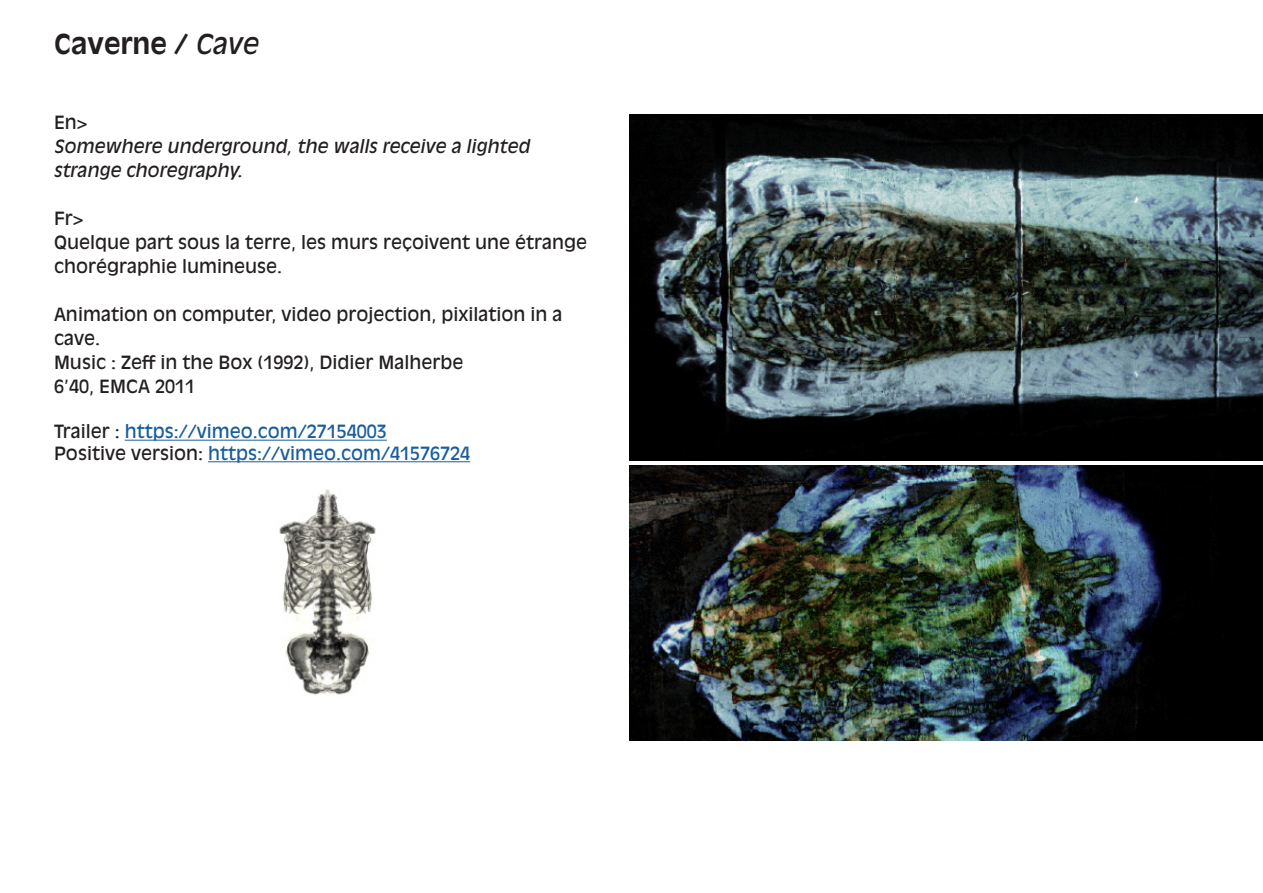
<style>
.page{position:relative;width:1263px;height:893px;background:#fff}
.page>*{position:absolute;margin:0;border:0;box-sizing:border-box;transform-origin:0 0}
.t1{font:700 27px "Antique Olive Std";color:#231f20}
.t2{font:18px/24px "Antique Olive Std";color:#231f20}
.t3{font:18px "Antique Olive Std";color:#175d9e}
.t4{font:italic 18px/24px "Antique Olive Std";color:#231f20}
.s1{font-weight:400;font-style:italic}
.s2{color:#231f20}
</style>
<div class="page">
<hr style="left:125px;top:440px;width:262px;height:1px;background:#175d9e">
<hr style="left:208px;top:461px;width:262px;height:1px;background:#175d9e">
<img style="left:629px;top:115px;width:634px;height:345px">
<img style="left:629px;top:466px;width:634px;height:274px">
<img style="left:279px;top:489px;width:97px;height:206px">
<p class="t1" style="left:55px;top:27px;width:206px">CAVERNE / <span class="s1">Cave</span></p>
<p class="t2" style="left:54px;top:110px;width:35px">En&gt;</p>
<p class="t4" style="left:54px;top:134px;width:478px">Somewhere underground, the walls receive a lighted strange choregraphy.</p>
<p class="t2" style="left:54px;top:206px;width:31px">Fr&gt;</p>
<p class="t2" style="left:54px;top:230px;width:535px">Quelque part sous la terre, les murs reçoivent une étrange chorégraphie lumineuse.</p>
<p class="t2" style="left:54px;top:302px;width:510px">Animation on computer, video projection, pixilation in a cave.</p>
<p class="t2" style="left:54px;top:350px;width:411px">Music : Zeff in the Box (1992), Didier Malherbe</p>
<p class="t2" style="left:54px;top:374px;width:143px">6’40, EMCA 2011</p>
<p class="t3" style="left:54px;top:421px;width:334px"><span class="s2">Trailer :</span> https://vimeo.com/27154003</p>
<p class="t3" style="left:54px;top:443px;width:418px"><span class="s2">Positive version:</span> https://vimeo.com/41576724</p>
</div>
